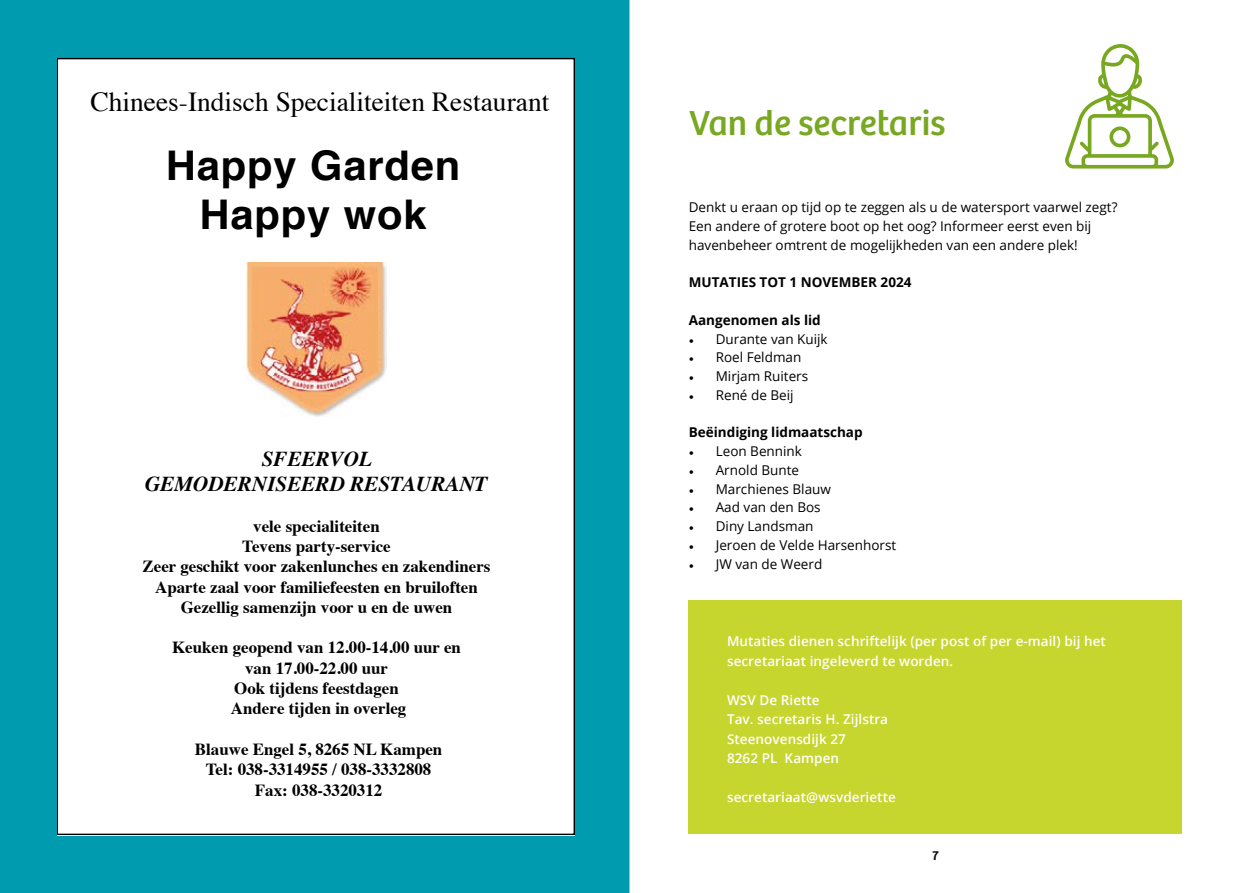
<style>
.page{position:relative;width:1259px;height:893px;background:#fff}
.page>*{position:absolute;margin:0;border:0;box-sizing:border-box;transform-origin:0 0}
.t1{font:700 40.95px/49.1px "Helvetica";letter-spacing:.02em;color:#000;text-align:center}
.t2{font:36px "Bree";color:#78a821}
.t3{font:27.45px "Times";color:#000}
.t4{font:italic 700 21.15px/25.3px "Times";color:#000;text-align:center}
.t5{font:700 16.95px/20.2px "Times";color:#000;text-align:center}
.t6{font:13.5px/18.8px "Open Sans";color:#000}
.t7{font:600 13.5px/19.5px "Open Sans";letter-spacing:.005em;color:#fff}
.t8{font:700 13.5px "Open Sans";color:#000}
.t9{font:13.5px "Bree";color:#000}
.s1{font-style:inherit}
.s2{font-family:"Minion Pro"}
</style>
<div class="page">
<div style="left:0;top:0;width:629px;height:893px;background:#009baf"></div>
<div style="left:57px;top:58px;width:518px;height:777px;background:#fff"></div>
<img style="left:247px;top:263px;width:139px;height:153px">
<svg style="left:1065px;top:44px;width:109px;height:125px"></svg>
<div style="left:689px;top:600px;width:493px;height:233px;background:#c7d52f"></div>
<div style="left:304px;top:842px;width:38px;height:51px;background:#009baf"></div>
<h3 class="t3" style="left:90px;top:76px;width:460px">Chinees-Indisch Specialiteiten Restaurant</h3>
<h1 class="t1" style="left:166px;top:141px;width:296px">Happy Garden<br>Happy wok</h1>
<h3 class="t4" style="left:145px;top:444px;width:344px">SFEERVOL<br>GEMODERNISEERD RESTAURANT</h3>
<p class="t5" style="left:143px;top:514px;width:349px">vele specialiteiten<br>Tevens party-service<br>Zeer geschikt voor zakenlunches en zakendiners Aparte zaal voor familiefeesten en bruiloften Gezellig samenzijn voor u en de uwen</p>
<p class="t5" style="left:172px;top:636px;width:290px">Keuken geopend van 12.00-14.00 uur en van 17.00-22.00 uur<br>Ook tijdens feestdagen<br>Andere tijden in overleg</p>
<p class="t5" style="left:195px;top:737px;width:249px"><span class="s1">Blauwe Engel 5, 8265 NL</span> Kampen<br>Tel: 038-3314955 / 038-3332808<br>Fax: 038-3320312</p>
<h2 class="t2" style="left:689px;top:96px;width:258px">Van de secretaris</h2>
<p class="t6" style="left:689px;top:198px;width:430px">Denkt u eraan op tijd op te zeggen als u de watersport vaarwel zegt?<br>Een andere of grotere boot op het oog? Informeer eerst even bij havenbeheer omtrent de mogelijkheden van een andere plek!</p>
<p class="t8" style="left:689px;top:273px;width:224px">MUTATIES TOT 1 NOVEMBER 2024</p>
<p class="t8" style="left:689px;top:310px;width:134px">Aangenomen als lid</p>
<p class="t6" style="left:689px;top:329px;width:140px"><span class="s2">•</span> Durante van Kuijk</p>
<p class="t6" style="left:689px;top:348px;width:114px"><span class="s2">•</span> Roel Feldman</p>
<p class="t6" style="left:689px;top:366px;width:121px"><span class="s2">•</span> Mirjam Ruiters</p>
<p class="t6" style="left:689px;top:385px;width:106px"><span class="s2">•</span> René de Beij</p>
<p class="t8" style="left:689px;top:423px;width:175px">Beëindiging lidmaatschap</p>
<p class="t6" style="left:689px;top:441px;width:115px"><span class="s2">•</span> Leon Bennink</p>
<p class="t6" style="left:689px;top:460px;width:112px"><span class="s2">•</span> Arnold Bunte</p>
<p class="t6" style="left:689px;top:479px;width:144px"><span class="s2">•</span> Marchienes Blauw</p>
<p class="t6" style="left:689px;top:498px;width:133px"><span class="s2">•</span> Aad van den Bos</p>
<p class="t6" style="left:689px;top:516px;width:126px"><span class="s2">•</span> Diny Landsman</p>
<p class="t6" style="left:689px;top:535px;width:209px"><span class="s2">•</span> Jeroen de Velde Harsenhorst</p>
<p class="t6" style="left:689px;top:554px;width:135px"><span class="s2">•</span> JW van de Weerd</p>
<p class="t7" style="left:727px;top:631px;width:380px">Mutaties dienen schriftelijk (per post of per e-mail) bij het secretariaat ingeleverd te worden.</p>
<p class="t7" style="left:727px;top:690px;width:163px">WSV De Riette<br>Tav. secretaris H. Zijlstra<br>Steenovensdijk 27<br>8262 PL Kampen</p>
<p class="t7" style="left:727px;top:787px;width:170px">secretariaat@wsvderiette</p>
<p class="t9" style="left:932px;top:845px;width:8px">7</p>
</div>
